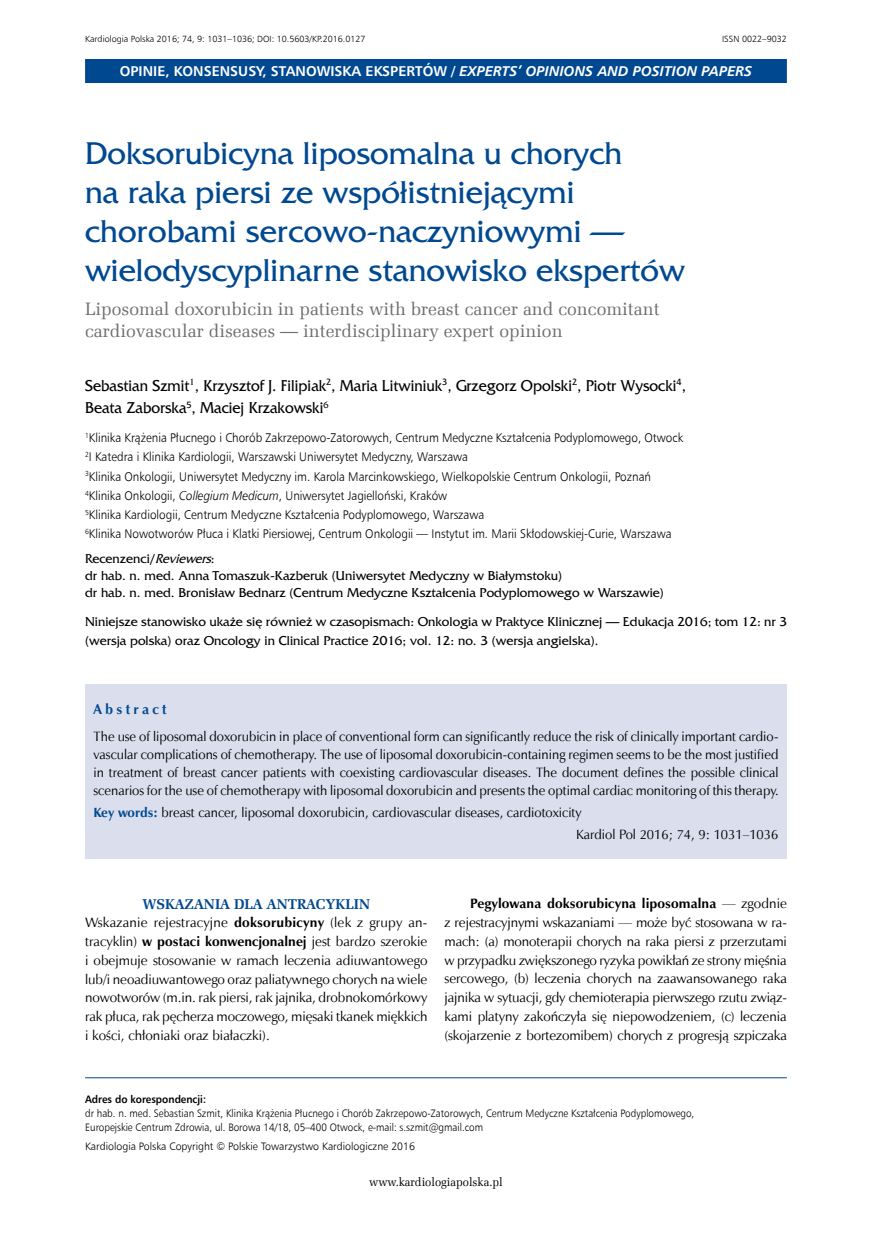
<style>
.page{position:relative;width:872px;height:1234px;background:#fff}
.page>*{position:absolute;margin:0;border:0;box-sizing:border-box;transform-origin:0 0}
.t1{font:33px/39px "France";color:#004990}
.t2{font:18px/21.6px "Zapf Ellipt EU";color:#6d6e71}
.t3{font:16.5px/22.5px "France";color:#000;scale:.94 1}
.t4{font:700 14.25px "Humnst 777 EU";color:#fff}
.t5{font:700 14.25px "Zapf Ellipt EU";color:#004990}
.t6{font:700 14.25px "Zapf Humnst EU";letter-spacing:.23em;color:#004990}
.t7{font:13.65px/18.8px "Zapf Humnst EU";letter-spacing:-.01em;color:#000;text-align:justify}
.t8{font:13.5px/18px "Zapf Humnst EU";color:#000;text-align:justify}
.t9{font:13.5px/16.5px "France";color:#000}
.t10{font:12.6px/19.2px "Humnst 777 Lt EU";color:#000;scale:.93 1}
.t11{font:12px "Zapf Ellipt EU";color:#000;scale:.95 1}
.t12{font:10.8px/14.2px "Humnst 777 Lt EU";color:#000;scale:.92 1}
.t13{font:10.8px "Humnst 777 Lt EU";color:#000}
.t14{font:700 10.8px "Humnst 777 EU";color:#000;scale:.92 1}
.t15{font:9px "Humnst 777 Lt EU";color:#000}
.s1{font-style:italic}
.s2{font-weight:700;color:#004990}
.s3{font-weight:700}
</style>
<div class="page">
<div style="left:85px;top:59px;width:702px;height:24px;background:#004990"></div>
<div style="left:85px;top:683px;width:702px;height:175px;background:#dbdeed"></div>
<hr style="left:85px;top:1077px;width:702px;height:1px;background:#004990">
<p class="t15" style="left:85px;top:33px;width:282px">Kardiologia Polska 2016; 74, 9: 1031–1036; DOI: 10.5603/KP.2016.0127</p>
<p class="t15" style="left:722px;top:33px;width:66px">ISSN 0022–9032</p>
<p class="t4" style="left:120px;top:62px;width:634px">OPINIE, KONSENSUSY, STANOWISKA EKSPERTÓW / <span class="s1">EXPERTS’ OPINIONS AND POSITION PAPERS</span></p>
<h1 class="t1" style="left:85px;top:134px;width:601px">Doksorubicyna liposomalna u chorych<br>na raka piersi ze współistniejącymi chorobami sercowo-naczyniowymi — wielodyscyplinarne stanowisko ekspertów</h1>
<h2 class="t2" style="left:85px;top:299px;width:576px">Liposomal doxorubicin in patients with breast cancer and concomitant cardiovascular diseases — interdisciplinary expert opinion</h2>
<p class="t3" style="left:85px;top:374px;width:641px">Sebastian Szmit<sup>1</sup>, Krzysztof J. Filipiak<sup>2</sup>, Maria Litwiniuk<sup>3</sup>, Grzegorz Opolski<sup>2</sup>, Piotr Wysocki<sup>4</sup>,<br>Beata Zaborska<sup>5</sup>, Maciej Krzakowski<sup>6</sup></p>
<p class="t10" style="left:85px;top:428px;width:644px"><sup>1</sup>Klinika Krążenia Płucnego i Chorób Zakrzepowo-Zatorowych, Centrum Medyczne Kształcenia Podyplomowego, Otwock <sup>2</sup>I Katedra i Klinika Kardiologii, Warszawski Uniwersytet Medyczny, Warszawa<br><sup>3</sup>Klinika Onkologii, Uniwersytet Medyczny im. Karola Marcinkowskiego, Wielkopolskie Centrum Onkologii, Poznań <sup>4</sup>Klinika Onkologii, <span class="s1">Collegium Medicum</span>, Uniwersytet Jagielloński, Kraków<br><sup>5</sup>Klinika Kardiologii, Centrum Medyczne Kształcenia Podyplomowego, Warszawa<br><sup>6</sup>Klinika Nowotworów Płuca i Klatki Piersiowej, Centrum Onkologii — Instytut im. Marii Skłodowskiej-Curie, Warszawa</p>
<p class="t9" style="left:85px;top:551px;width:580px">Recenzenci/<span class="s1">Reviewers</span>:<br>dr hab. n. med. Anna Tomaszuk-Kazberuk (Uniwersytet Medyczny w Białymstoku)<br>dr hab. n. med. Bronisław Bednarz (Centrum Medyczne Kształcenia Podyplomowego w Warszawie)</p>
<p class="t9" style="left:85px;top:612px;width:703px;line-height:18.8px">Niniejsze stanowisko ukaże się również w czasopismach: Onkologia w Praktyce Klinicznej — Edukacja 2016; tom 12: nr 3 (wersja polska) oraz Oncology in Clinical Practice 2016; vol. 12: no. 3 (wersja angielska).</p>
<p class="t6" style="left:94px;top:699px;width:75px">Abstract</p>
<p class="t8" style="left:94px;top:726px;width:686px">The use of liposomal doxorubicin in place of conventional form can significantly reduce the risk of clinically important cardio&shy;vascular complications of chemotherapy. The use of liposomal doxorubicin-containing regimen seems to be the most justified in treatment of breast cancer patients with coexisting cardiovascular diseases. The document defines the possible clinical scenarios for the use of chemotherapy with liposomal doxorubicin and presents the optimal cardiac monitoring of this therapy.</p>
<p class="t8" style="left:576px;top:801px;width:204px;line-height:22.4px;text-indent:-482px"><span class="s2">Key words:</span> breast cancer, liposomal doxorubicin, cardiovascular diseases, cardiotoxicity<br>Kardiol Pol 2016; 74, 9: 1031–1036</p>
<p class="t5" style="left:142px;top:894px;width:229px">WSKAZANIA DLA ANTRACYKLIN</p>
<p class="t7" style="left:85px;top:913px;width:344px">Wskazanie rejestracyjne <span class="s3">doksorubicyny</span> (lek z grupy an&shy;tracyklin) <span class="s3">w postaci konwencjonalnej</span> jest bardzo szerokie i obejmuje stosowanie w ramach leczenia adiuwantowego lub/i neoadiuwantowego oraz paliatywnego chorych na wiele nowotworów (m.in. rak piersi, rak jajnika, drobnokomórkowy rak płuca, rak pęcherza moczowego, mięsaki tkanek miękkich i kości, chłoniaki oraz białaczki).</p>
<p class="t7" style="left:444px;top:894px;width:344px;text-indent:26px"><span class="s3">Pegylowana doksorubicyna liposomalna</span> — zgodnie z rejestracyjnymi wskazaniami — może być stosowana w ra&shy;mach: (a) monoterapii chorych na raka piersi z przerzutami w przypadku zwiększonego ryzyka powikłań ze strony mięśnia sercowego, (b) leczenia chorych na zaawansowanego raka jajnika w sytuacji, gdy chemioterapia pierwszego rzutu związ&shy;kami platyny zakończyła się niepowodzeniem, (c) leczenia (skojarzenie z bortezomibem) chorych z progresją szpiczaka</p>
<p class="t14" style="left:85px;top:1092px;width:133px">Adres do korespondencji:</p>
<p class="t12" style="left:85px;top:1105px;width:664px">dr hab. n. med. Sebastian Szmit, Klinika Krążenia Płucnego i Chorób Zakrzepowo-Zatorowych, Centrum Medyczne Kształcenia Podyplomowego,<br>Europejskie Centrum Zdrowia, ul. Borowa 14/18, 05–400 Otwock, e-mail: s.szmit@gmail.com</p>
<p class="t13" style="left:85px;top:1139px;width:331px">Kardiologia Polska Copyright © Polskie Towarzystwo Kardiologiczne 2016</p>
<p class="t11" style="left:369px;top:1174px;width:142px">www.kardiologiapolska.pl</p>
</div>
